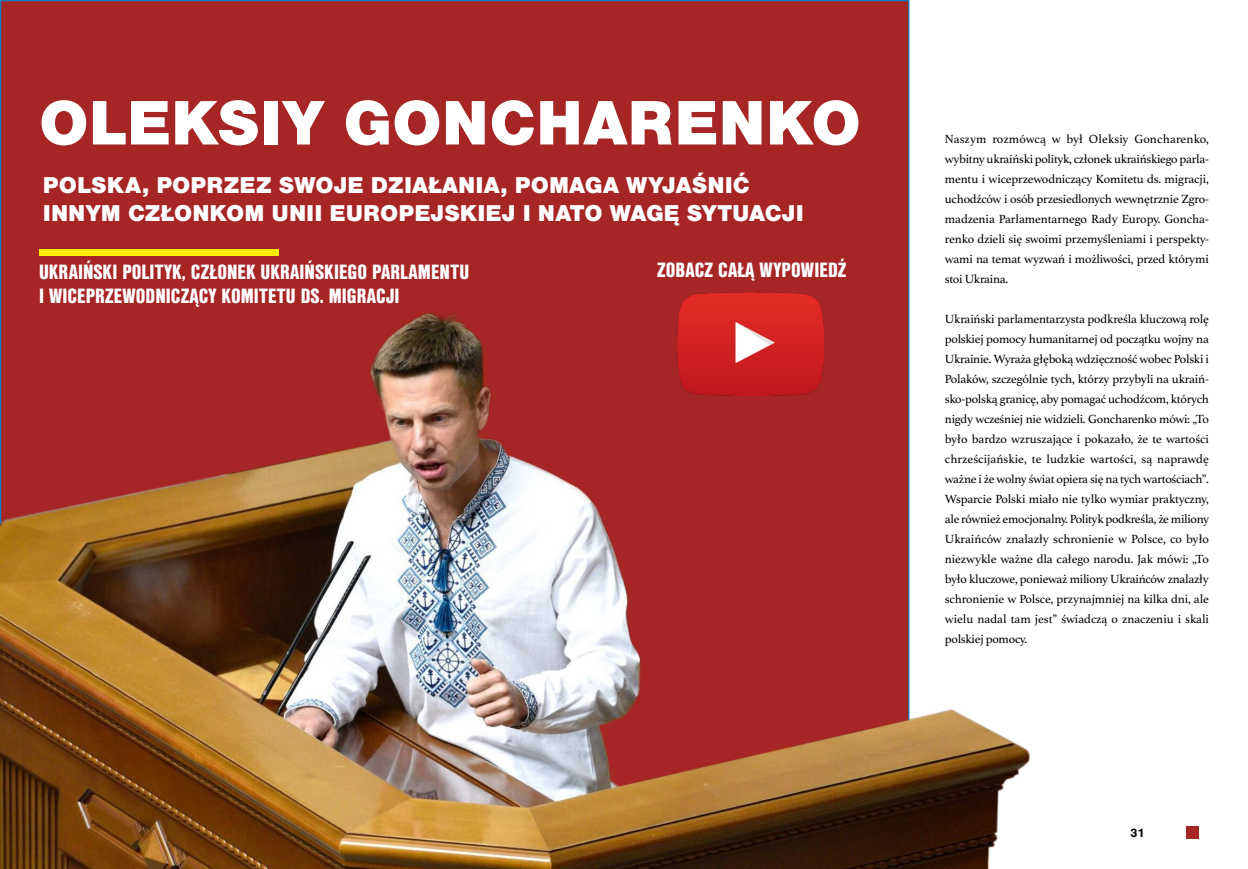
<style>
.page{position:relative;width:1248px;height:869px;background:#fff}
.page>*{position:absolute;margin:0;border:0;box-sizing:border-box;transform-origin:0 0}
.t1{font:900 65px "Nimbus San";color:#fff}
.t2{font:900 23.75px/27.5px "Nimbus San";color:#fff}
.t3{font:900 20px/24px "Nimbus San Con L";color:#fff}
.t4{font:12.5px/20px "Athelas";letter-spacing:-.01em;color:#000;text-align:justify}
.t5{font:700 12.5px "Nimbus San";color:#000}
</style>
<div class="page">
<div style="left:0;top:0;width:909px;height:285px;background:#a62525"></div>
<div style="left:1185px;top:826px;width:13px;height:13px;background:#a62525"></div>
<img style="left:0;top:285px;width:1031px;height:583px">
<div style="left:39px;top:249px;width:239px;height:7px;background:#ffed00"></div>
<img style="left:677px;top:292px;width:146px;height:103px">
<h1 class="t1" style="left:39px;top:86px;width:823px">OLEKSIY GONCHARENKO</h1>
<h2 class="t2" style="left:43px;top:171px;width:762px">POLSKA, POPRZEZ SWOJE DZIAŁANIA, POMAGA WYJAŚNIĆ<br>INNYM CZŁONKOM UNII EUROPEJSKIEJ I NATO WAGĘ SYTUACJI</h2>
<h3 class="t3" style="left:39px;top:259px;width:432px">UKRAIŃSKI POLITYK, CZŁONEK UKRAIŃSKIEGO PARLAMENTU<br>I WICEPRZEWODNICZĄCY KOMITETU DS. MIGRACJI</h3>
<h3 class="t3" style="left:657px;top:257px;width:191px">ZOBACZ CAŁĄ WYPOWIEDŹ</h3>
<p class="t4" style="left:944px;top:129px;width:265px">Naszym rozmówcą w był Oleksiy Goncharenko, wybitny ukraiński polityk, członek ukraińskiego parla&shy;mentu i wiceprzewodniczący Komitetu ds. migracji, uchodźców i osób przesiedlonych wewnętrznie Zgro&shy;madzenia Parlamentarnego Rady Europy. Goncha&shy;renko dzieli się swoimi przemyśleniami i perspekty&shy;wami na temat wyzwań i możliwości, przed którymi stoi Ukraina.</p>
<p class="t4" style="left:944px;top:309px;width:266px">Ukraiński parlamentarzysta podkreśla kluczową rolę polskiej pomocy humanitarnej od początku wojny na Ukrainie. Wyraża głęboką wdzięczność wobec Polski i Polaków, szczególnie tych, którzy przybyli na ukraiń&shy;sko-polską granicę, aby pomagać uchodźcom, których nigdy wcześniej nie widzieli. Goncharenko mówi: „To było bardzo wzruszające i pokazało, że te wartości chrześcijańskie, te ludzkie wartości, są naprawdę ważne i że wolny świat opiera się na tych wartościach”.<br>Wsparcie Polski miało nie tylko wymiar praktyczny, ale również emocjonalny. Polityk podkreśla, że miliony Ukraińców znalazły schronienie w Polsce, co było niezwykle ważne dla całego narodu. Jak mówi: „To było kluczowe, ponieważ miliony Ukraińców znalazły schronienie w Polsce, przynajmniej na kilka dni, ale wielu nadal tam jest” świadczą o znaczeniu i skali polskiej pomocy.</p>
<p class="t5" style="left:1130px;top:825px;width:15px">31</p>
</div>
